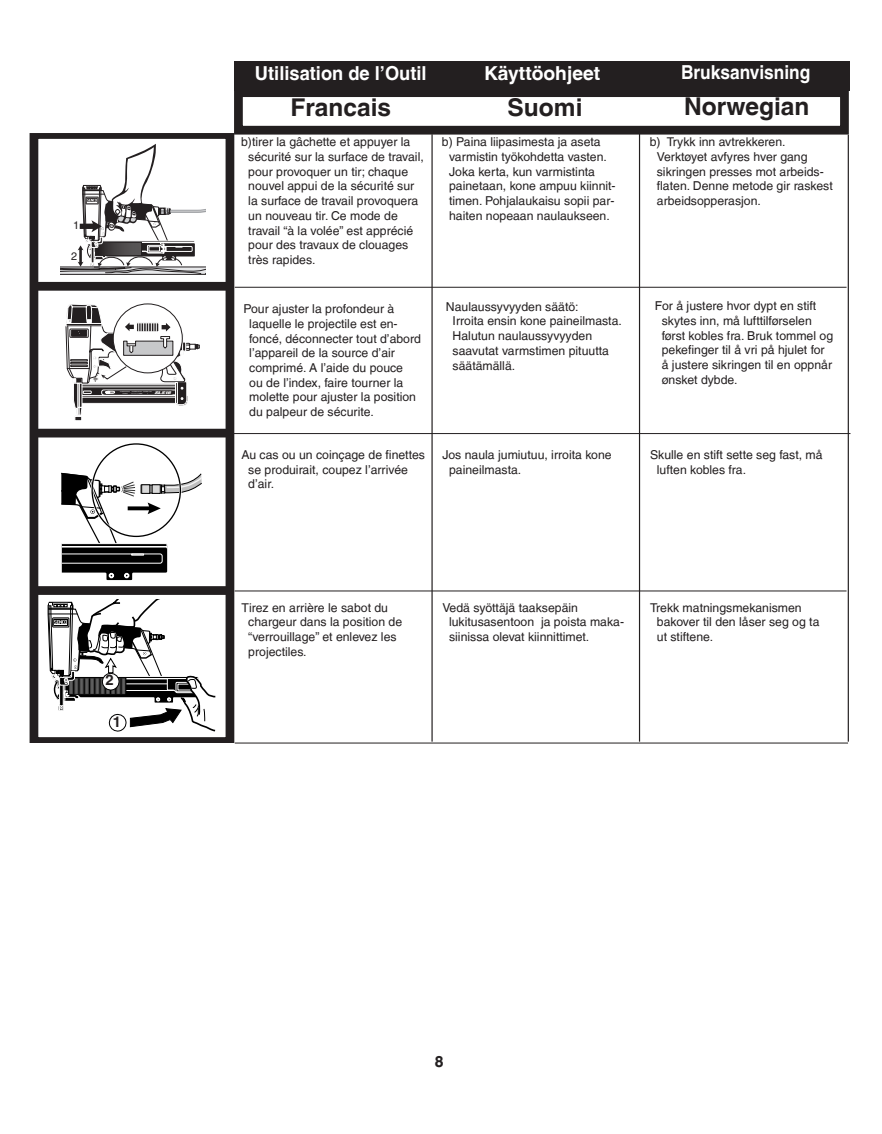
<style>
.page{position:relative;width:882px;height:1134px;background:#fff}
.page>*{position:absolute;margin:0;border:0;box-sizing:border-box;transform-origin:0 0}
.t1{font:700 24.5px "Helvetica LT";color:#231f20}
.t2{font:700 19.25px "Helvetica LT";color:#fff;scale:.95 1}
.t3{font:700 19.25px "Helvetica LT";color:#fff;scale:.9 1}
.t4{font:700 19.25px "Helvetica LT";color:#fff}
.t5{font:700 15.75px "Helvetica LT";color:#231f20}
.t6{font:700 14.88px "Helvetica LT";color:#231f20}
._1__helv_7_8_4{font:12.25px/14.7px "Helvetica LT";color:#231f20}
.RedText{font:12.25px/14.7px "Helvetica LT";color:#231f20}
.t7{font:10.85px "Helvetica LT";color:#231f20}
.t8{font:italic 900 condensed 3.5px "Helvetica";letter-spacing:-.025em;color:#fff;scale:2 1}
</style>
<div class="page">
<div style="left:30px;top:132px;width:204px;height:612px;border:7px solid #231f20"></div>
<div style="left:35px;top:282px;width:194px;height:9px;background:#231f20"></div>
<div style="left:36px;top:586px;width:194px;height:9px;background:#231f20"></div>
<hr style="left:235px;top:287px;width:612px;height:1px;background:#231f20">
<hr style="left:235px;top:591px;width:612px;height:1px;background:#231f20">
<hr style="left:235px;top:743px;width:613px;height:1px;background:#231f20">
<hr style="left:848px;top:135px;width:1px;height:607px;background:#231f20">
<hr style="left:639px;top:133px;width:1px;height:609px;background:#231f20">
<div style="left:234px;top:61px;width:615px;height:29px;background:#231f20"></div>
<div style="left:234px;top:88px;width:615px;height:47px;border:9px solid #231f20"></div>
<hr style="left:432px;top:134px;width:1px;height:608px;background:#231f20">
<svg style="left:61px;top:144px;width:145px;height:131px"></svg>
<svg style="left:61px;top:443px;width:141px;height:137px"></svg>
<svg style="left:47px;top:599px;width:169px;height:133px"></svg>
<hr style="left:232px;top:433px;width:618px;height:1px;background:#231f20">
<svg style="left:66px;top:304px;width:133px;height:117px"></svg>
<div style="left:35px;top:429px;width:194px;height:9px;background:#231f20"></div>
<p class="t7" style="left:73px;top:219px;width:8px">1</p>
<p class="t7" style="left:71px;top:249px;width:8px">2</p>
<p class="t8" style="left:154px;top:390px;width:10px">SLS18</p>
<p class="t6" style="left:106px;top:671px;width:10px">2</p>
<p class="t6" style="left:113px;top:713px;width:10px">1</p>
<p class="t2" style="left:255px;top:61px;width:182px">Utilisation de l’Outil</p>
<p class="t3" style="left:681px;top:61px;width:145px">Bruksanvisning</p>
<p class="t4" style="left:484px;top:62px;width:118px">Käyttöohjeet</p>
<p class="t1" style="left:290px;top:92px;width:102px">Francais</p>
<p class="_1__helv_7_8_4" style="left:248px;top:135px;width:177px;text-indent:-13px">● b)tirer la gâchette et appuyer la sécurité sur la surface de travail, pour provoquer un tir; chaque nouvel appui de la sécurité sur la surface de travail provoquera un nouveau tir. Ce mode de travail “à la volée” est apprécié pour des travaux de clouages très rapides.</p>
<p class="t1" style="left:508px;top:93px;width:76px">Suomi</p>
<p class="t1" style="left:684px;top:92px;width:127px">Norwegian</p>
<p class="_1__helv_7_8_4" style="left:449px;top:135px;width:168px;text-indent:-13px">● b) Paina liipasimesta ja aseta varmistin työkohdetta vasten.<br>Joka kerta, kun varmistinta painetaan, kone ampuu kiinnit&shy;timen. Pohjalaukaisu sopii par&shy;haiten nopeaan naulaukseen.</p>
<p class="_1__helv_7_8_4" style="left:657px;top:135px;width:177px;text-indent:-13px">● b) Trykk inn avtrekkeren.<br>Verktøyet avfyres hver gang sikringen presses mot arbeids&shy;flaten. Denne metode gir raskest arbeidsopperasjon.</p>
<p class="RedText" style="left:249px;top:302px;width:173px;text-indent:-13px">● Pour ajuster la profondeur à laquelle le projectile est en&shy;foncé, déconnecter tout d’abord l’appareil de la source d’air comprimé. A l’aide du pouce<br>ou de l’index, faire tourner la molette pour ajuster la position du palpeur de sécurite.</p>
<p class="RedText" style="left:453px;top:299px;width:171px;text-indent:-13px">● Naulaussyvyyden säätö:<br>Irroita ensin kone paineilmasta.<br>Halutun naulaussyvyyden saavutat varmstimen pituutta säätämällä.</p>
<p class="RedText" style="left:662px;top:299px;width:173px;text-indent:-13px">● For å justere hvor dypt en stift skytes inn, må lufttilførselen først kobles fra. Bruk tommel og pekefinger til å vri på hjulet for å justere sikringen til en oppnår ønsket dybde.</p>
<p class="RedText" style="left:248px;top:447px;width:178px;text-indent:-13px">● Au cas ou un coinçage de finettes se produirait, coupez l’arrivée d’air.</p>
<p class="_1__helv_7_8_4" style="left:449px;top:447px;width:164px;text-indent:-13px">● Jos naula jumiutuu, irroita kone paineilmasta.</p>
<p class="_1__helv_7_8_4" style="left:657px;top:447px;width:167px;text-indent:-13px">● Skulle en stift sette seg fast, må luften kobles fra.</p>
<p class="RedText" style="left:248px;top:600px;width:155px;text-indent:-13px">● Tirez en arrière le sabot du chargeur dans la position de “verrouillage” et enlevez les projectiles.</p>
<p class="_1__helv_7_8_4" style="left:449px;top:600px;width:176px;text-indent:-13px">● Vedä syöttäjä taaksepäin lukitusasentoon ja poista maka&shy;siinissa olevat kiinnittimet.</p>
<p class="_1__helv_7_8_4" style="left:657px;top:600px;width:164px;text-indent:-13px">● Trekk matningsmekanismen bakover til den låser seg og ta ut stiftene.</p>
<p class="t5" style="left:435px;top:1052px;width:10px">8</p>
</div>
